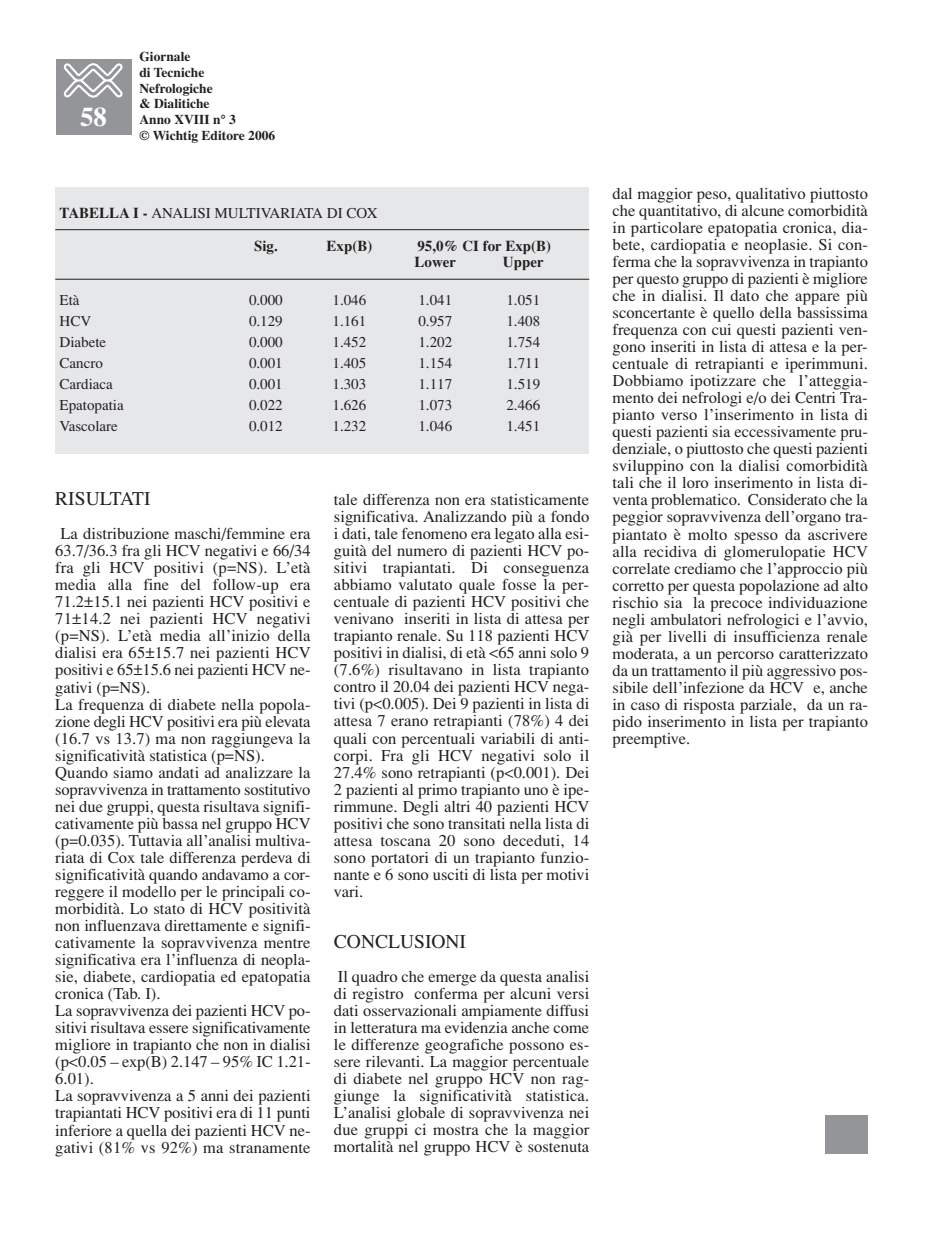
<style>
.page{position:relative;width:936px;height:1234px;background:#fff}
.page>*{position:absolute;margin:0;border:0;box-sizing:border-box;transform-origin:0 0}
.t1{font:27px "Times Bold TT";color:#fff}
.t2{font:19.5px "Times";color:#231f20}
.t3{font:19.5px "Times Roman TT";color:#231f20}
.t4{font:16.5px/17px "Times";color:#231f20;text-align:justify}
.t5{font:15px "Times";color:#231f20}
.t6{font:700 15px/16.5px "Times";color:#231f20}
.t7{font:13.5px/15.8px "Times Bold TT";color:#231f20}
.s1{font-weight:700}
</style>
<div class="page">
<div style="left:56px;top:60px;width:75px;height:75px;background:#939598"></div>
<svg style="left:63px;top:63px;width:60px;height:35px"></svg>
<div style="left:55px;top:187px;width:534px;height:267px;background:#e6e7e9"></div>
<hr style="left:55px;top:229px;width:534px;height:1px;background:#231f20">
<hr style="left:55px;top:279px;width:534px;height:1px;background:#231f20">
<div style="left:825px;top:1114px;width:42px;height:38px;background:#939598"></div>
<h1 class="t1" style="left:80px;top:108px;width:28px">58</h1>
<p class="t7" style="left:139px;top:50px;width:137px">Giornale<br>di Tecniche<br>Nefrologiche<br>&amp; Dialitiche<br>Anno XVIII n° 3<br>© Wichtig Editore 2006</p>
<p class="t5" style="left:60px;top:207px;width:319px"><span class="s1">TABELLA I -</span> ANALISI MULTIVARIATA DI COX</p>
<p class="t6" style="left:254px;top:239px;width:25px">Sig.</p>
<p class="t6" style="left:326px;top:239px;width:47px">Exp(B)</p>
<p class="t6" style="left:414px;top:239px;width:138px">95,0% CI for Exp(B)<br>Lower</p>
<p class="t6" style="left:503px;top:255px;width:42px">Upper</p>
<p class="t5" style="left:60px;top:294px;width:21px">Età</p>
<p class="t5" style="left:249px;top:294px;width:35px">0.000</p>
<p class="t5" style="left:332px;top:294px;width:35px">1.046</p>
<p class="t5" style="left:418px;top:294px;width:35px">1.041</p>
<p class="t5" style="left:506px;top:294px;width:35px">1.051</p>
<p class="t5" style="left:60px;top:315px;width:33px">HCV</p>
<p class="t5" style="left:249px;top:315px;width:35px">0.129</p>
<p class="t5" style="left:332px;top:315px;width:35px">1.161</p>
<p class="t5" style="left:418px;top:315px;width:35px">0.957</p>
<p class="t5" style="left:506px;top:315px;width:35px">1.408</p>
<p class="t5" style="left:60px;top:336px;width:48px">Diabete</p>
<p class="t5" style="left:249px;top:336px;width:35px">0.000</p>
<p class="t5" style="left:332px;top:336px;width:35px">1.452</p>
<p class="t5" style="left:418px;top:336px;width:35px">1.202</p>
<p class="t5" style="left:506px;top:336px;width:35px">1.754</p>
<p class="t5" style="left:60px;top:357px;width:45px">Cancro</p>
<p class="t5" style="left:249px;top:357px;width:35px">0.001</p>
<p class="t5" style="left:332px;top:357px;width:35px">1.405</p>
<p class="t5" style="left:418px;top:357px;width:35px">1.154</p>
<p class="t5" style="left:506px;top:357px;width:35px">1.711</p>
<p class="t5" style="left:60px;top:378px;width:55px">Cardiaca</p>
<p class="t5" style="left:249px;top:378px;width:35px">0.001</p>
<p class="t5" style="left:332px;top:378px;width:35px">1.303</p>
<p class="t5" style="left:418px;top:378px;width:35px">1.117</p>
<p class="t5" style="left:506px;top:378px;width:35px">1.519</p>
<p class="t5" style="left:60px;top:399px;width:66px">Epatopatia</p>
<p class="t5" style="left:249px;top:399px;width:35px">0.022</p>
<p class="t5" style="left:332px;top:399px;width:35px">1.626</p>
<p class="t5" style="left:418px;top:399px;width:35px">1.073</p>
<p class="t5" style="left:506px;top:399px;width:35px">2.466</p>
<p class="t5" style="left:60px;top:420px;width:60px">Vascolare</p>
<p class="t5" style="left:249px;top:420px;width:35px">0.012</p>
<p class="t5" style="left:332px;top:420px;width:35px">1.232</p>
<p class="t5" style="left:418px;top:420px;width:35px">1.046</p>
<p class="t5" style="left:506px;top:420px;width:35px">1.451</p>
<p class="t3" style="left:55px;top:487px;width:97px">RISULTATI</p>
<p class="t4" style="left:55px;top:526px;width:257px;text-align:left;text-indent:5px">La distribuzione maschi/femmine era 63.7/36.3 fra gli HCV negativi e 66/34 fra gli HCV positivi (p=NS). L’età media alla fine del follow-up era 71.2±15.1 nei pazienti HCV positivi e 71±14.2 nei pazienti HCV negativi (p=NS). L’età media all’inizio della dialisi era 65±15.7 nei pazienti HCV positivi e 65±15.6 nei pazienti HCV ne&shy;gativi (p=NS).<br>La frequenza di diabete nella popola&shy;zione degli HCV positivi era più elevata (16.7 vs 13.7) ma non raggiungeva la significatività statistica (p=NS).<br>Quando siamo andati ad analizzare la sopravvivenza in trattamento sostitutivo nei due gruppi, questa risultava signifi&shy;cativamente più bassa nel gruppo HCV (p=0.035). Tuttavia all’analisi multiva&shy;riata di Cox tale differenza perdeva di significatività quando andavamo a cor&shy;reggere il modello per le principali co&shy;morbidità. Lo stato di HCV positività non influenzava direttamente e signifi&shy;cativamente la sopravvivenza mentre significativa era l’influenza di neopla&shy;sie, diabete, cardiopatia ed epatopatia cronica (Tab. I).<br>La sopravvivenza dei pazienti HCV po&shy;sitivi risultava essere significativamente migliore in trapianto che non in dialisi (p&lt;0.05 – exp(B) 2.147 – 95% IC 1.21- 6.01).<br>La sopravvivenza a 5 anni dei pazienti trapiantati HCV positivi era di 11 punti inferiore a quella dei pazienti HCV ne&shy;gativi (81% vs 92%) ma stranamente</p>
<p class="t4" style="left:334px;top:492px;width:257px">tale differenza non era statisticamente significativa. Analizzando più a fondo i dati, tale fenomeno era legato alla esi&shy;guità del numero di pazienti HCV po&shy;sitivi trapiantati. Di conseguenza abbiamo valutato quale fosse la per&shy;centuale di pazienti HCV positivi che venivano inseriti in lista di attesa per trapianto renale. Su 118 pazienti HCV positivi in dialisi, di età &lt;65 anni solo 9 (7.6%) risultavano in lista trapianto contro il 20.04 dei pazienti HCV nega&shy;tivi (p&lt;0.005). Dei 9 pazienti in lista di attesa 7 erano retrapianti (78%) 4 dei quali con percentuali variabili di anti&shy;corpi. Fra gli HCV negativi solo il 27.4% sono retrapianti (p&lt;0.001). Dei 2 pazienti al primo trapianto uno è ipe&shy;rimmune. Degli altri 40 pazienti HCV positivi che sono transitati nella lista di attesa toscana 20 sono deceduti, 14 sono portatori di un trapianto funzio&shy;nante e 6 sono usciti di lista per motivi vari.</p>
<p class="t2" style="left:334px;top:934px;width:134px">CONCLUSIONI</p>
<p class="t4" style="left:334px;top:969px;width:257px">Il quadro che emerge da questa analisi di registro conferma per alcuni versi dati osservazionali ampiamente diffusi in letteratura ma evidenzia anche come le differenze geografiche possono es&shy;sere rilevanti. La maggior percentuale di diabete nel gruppo HCV non rag&shy;giunge la significatività statistica.<br>L’analisi globale di sopravvivenza nei due gruppi ci mostra che la maggior mortalità nel gruppo HCV è sostenuta</p>
<p class="t4" style="left:612px;top:186px;width:257px">dal maggior peso, qualitativo piuttosto che quantitativo, di alcune comorbidità in particolare epatopatia cronica, dia&shy;bete, cardiopatia e neoplasie. Si con&shy;ferma che la sopravvivenza in trapianto per questo gruppo di pazienti è migliore che in dialisi. Il dato che appare più sconcertante è quello della bassissima frequenza con cui questi pazienti ven&shy;gono inseriti in lista di attesa e la per&shy;centuale di retrapianti e iperimmuni.<br>Dobbiamo ipotizzare che l’atteggia&shy;mento dei nefrologi e/o dei Centri Tra&shy;pianto verso l’inserimento in lista di questi pazienti sia eccessivamente pru&shy;denziale, o piuttosto che questi pazienti sviluppino con la dialisi comorbidità tali che il loro inserimento in lista di&shy;venta problematico. Considerato che la peggior sopravvivenza dell’organo tra&shy;piantato è molto spesso da ascrivere alla recidiva di glomerulopatie HCV correlate crediamo che l’approccio più corretto per questa popolazione ad alto rischio sia la precoce individuazione negli ambulatori nefrologici e l’avvio, già per livelli di insufficienza renale moderata, a un percorso caratterizzato da un trattamento il più aggressivo pos&shy;sibile dell’infezione da HCV e, anche in caso di risposta parziale, da un ra&shy;pido inserimento in lista per trapianto preemptive.</p>
</div>
